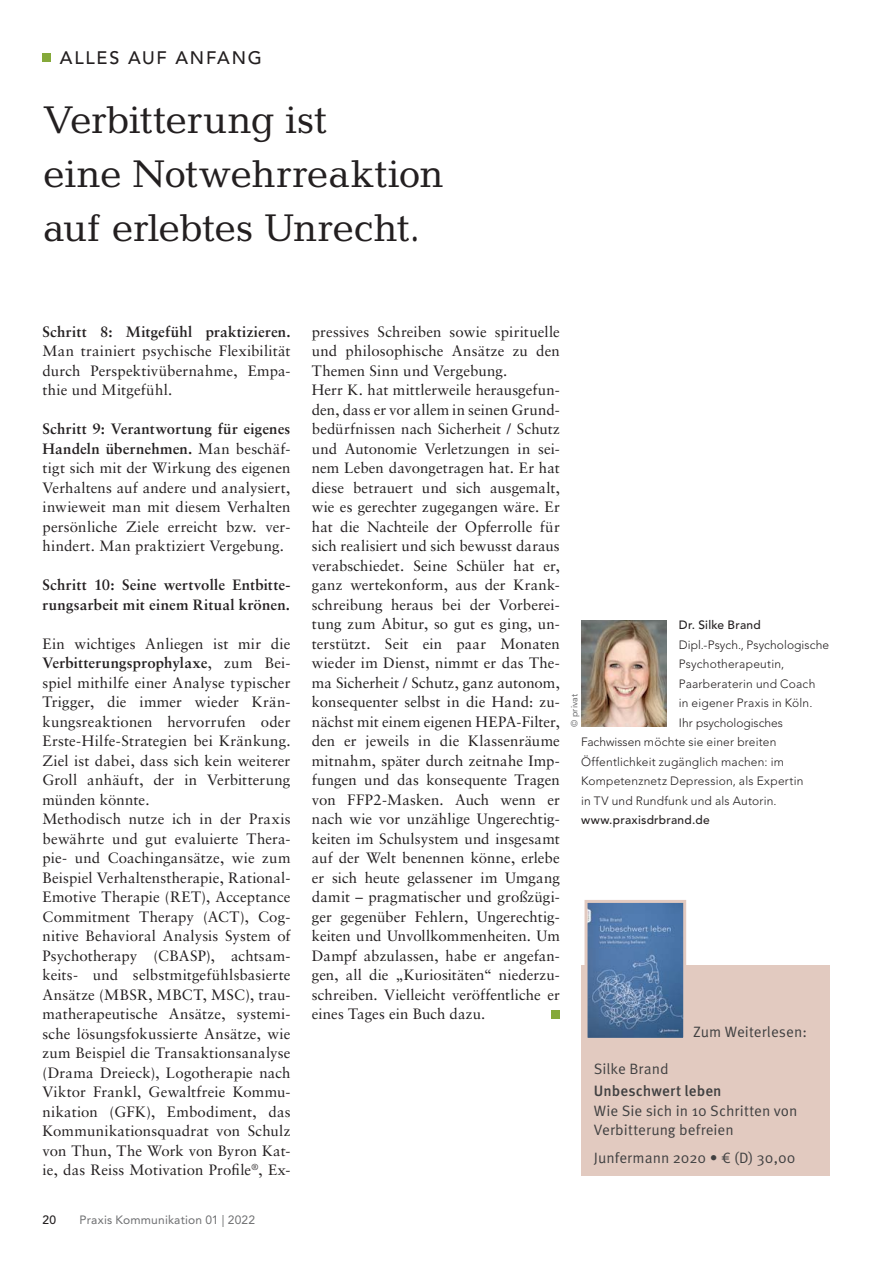
<style>
.page{position:relative;width:893px;height:1263px;background:#fff}
.page>*{position:absolute;margin:0;border:0;box-sizing:border-box;transform-origin:0 0}
.t1{font:39px/54px "Candida";letter-spacing:-.01em;color:#231f20}
.t2{font:500 18px "Avenir LT Std";letter-spacing:.1em;color:#231f20}
.t3{font:15px/19.5px "Sabon LT Std";letter-spacing:.005em;color:#231f20;text-align:justify}
.t4{font:700 15px/19.5px "Sabon LT Std";letter-spacing:.02em;color:#231f20}
.t5{font:15px/19.5px "Meta Pro";color:#404041}
.t6{font:500 15px "Meta Pro";letter-spacing:.005em;color:#404041}
.t7{font:300 12px "Avenir LT Std";letter-spacing:.015em;color:#231f20}
.t8{font:500 12px "Avenir LT Std";letter-spacing:.02em;color:#231f20}
.t9{font:12px "Avenir LT Std";letter-spacing:.015em;color:#6d6e70}
.t10{font:9px "Avenir LT Std";letter-spacing:.015em;color:#6d6e70}
.s1{font-weight:700}
</style>
<div class="page">
<div style="left:43px;top:53px;width:8px;height:9px;background:#85a93a"></div>
<div style="left:551px;top:1010px;width:9px;height:9px;background:#85a93a"></div>
<img style="left:581px;top:620px;width:85px;height:107px">
<div style="left:581px;top:965px;width:248px;height:211px;background:#e2cac0"></div>
<svg style="left:584px;top:900px;width:103px;height:138px;background:#5f7fa8"></svg>
<p class="t2" style="left:60px;top:49px;width:203px">ALLES AUF ANFANG</p>
<h1 class="t1" style="left:43px;top:96px;width:402px">Verbitterung ist<br>eine Notwehrreaktion auf erlebtes Unrecht.</h1>
<p class="t4" style="left:43px;top:323px;width:250px">Schritt 8: Mitgefühl praktizieren.</p>
<p class="t3" style="left:43px;top:342px;width:250px">Man trainiert psychische Flexibilität durch Perspektivübernahme, Empa&shy;thie und Mitgefühl.</p>
<p class="t3" style="left:43px;top:420px;width:250px"><span class="s1">Schritt 9: Verantwortung für eigenes Handeln übernehmen.</span> Man beschäf&shy;tigt sich mit der Wirkung des eigenen Verhaltens auf andere und analysiert, inwieweit man mit diesem Verhalten persönliche Ziele erreicht bzw. ver&shy;hindert. Man praktiziert Vergebung.</p>
<p class="t4" style="left:43px;top:576px;width:250px">Schritt 10: Seine wertvolle Entbitte&shy;rungsarbeit mit einem Ritual krönen.</p>
<p class="t3" style="left:43px;top:635px;width:250px;text-align:left">Ein wichtiges Anliegen ist mir die <span class="s1">Verbitterungsprophylaxe</span>, zum Bei&shy;spiel mithilfe einer Analyse typischer Trigger, die immer wieder Krän&shy;kungsreaktionen hervorrufen oder Erste-Hilfe-Strategien bei Kränkung.<br>Ziel ist dabei, dass sich kein weiterer Groll anhäuft, der in Verbitterung münden könnte.<br>Methodisch nutze ich in der Praxis bewährte und gut evaluierte Thera&shy;pie- und Coachingansätze, wie zum Beispiel Verhaltenstherapie, Rational-Emotive Therapie (RET), Acceptance Commitment Therapy (ACT), Cog&shy;nitive Behavioral Analysis System of Psychotherapy (CBASP), achtsam&shy;keits- und selbstmitgefühlsbasierte Ansätze (MBSR, MBCT, MSC), trau&shy;matherapeutische Ansätze, systemi&shy;sche lösungsfokussierte Ansätze, wie zum Beispiel die Transaktionsanalyse (Drama Dreieck), Logotherapie nach Viktor Frankl, Gewaltfreie Kommu&shy;nikation (GFK), Embodiment, das Kommunikationsquadrat von Schulz von Thun, The Work von Byron Kat&shy;ie, das Reiss Motivation Profile<sup>®</sup>, Ex-</p>
<p class="t8" style="left:43px;top:1213px;width:15px">20</p>
<p class="t9" style="left:80px;top:1213px;width:177px">Praxis Kommunikation 01 | 2022</p>
<p class="t3" style="left:312px;top:323px;width:250px;text-align:left">pressives Schreiben sowie spirituelle und philosophische Ansätze zu den Themen Sinn und Vergebung.<br>Herr K. hat mittlerweile herausgefun&shy;den, dass er vor allem in seinen Grund&shy;bedürfnissen nach Sicherheit / Schutz und Autonomie Verletzungen in sei&shy;nem Leben davongetragen hat. Er hat diese betrauert und sich ausgemalt, wie es gerechter zugegangen wäre. Er hat die Nachteile der Opferrolle für sich realisiert und sich bewusst daraus verabschiedet. Seine Schüler hat er, ganz wertekonform, aus der Krank&shy;schreibung heraus bei der Vorberei&shy;tung zum Abitur, so gut es ging, un&shy;terstützt. Seit ein paar Monaten wieder im Dienst, nimmt er das The&shy;ma Sicherheit / Schutz, ganz autonom, konsequenter selbst in die Hand: zu&shy;nächst mit einem eigenen HEPA- Filter, den er jeweils in die Klassenräume mitnahm, später durch zeitnahe Imp&shy;fungen und das konsequente Tragen von FFP2-Masken. Auch wenn er nach wie vor unzählige Ungerechtig&shy;keiten im Schulsystem und insgesamt auf der Welt benennen könne, erlebe er sich heute gelassener im Umgang damit – pragmatischer und großzügi&shy;ger gegenüber Fehlern, Ungerechtig&shy;keiten und Unvollkommenheiten. Um Dampf abzulassen, habe er angefan&shy;gen, all die „Kuriositäten“ niederzu&shy;schreiben. Vielleicht veröffentliche er eines Tages ein Buch dazu.</p>
<p class="t8" style="left:679px;top:619px;width:84px">Dr. Silke Brand</p>
<p class="t7" style="left:679px;top:639px;width:152px">Dipl.-Psych., Psychologische</p>
<p class="t7" style="left:679px;top:658px;width:107px">Psychotherapeutin,</p>
<p class="t7" style="left:679px;top:678px;width:138px">Paarberaterin und Coach</p>
<p class="t7" style="left:679px;top:697px;width:135px">in eigener Praxis in Köln.</p>
<p class="t7" style="left:679px;top:717px;width:106px">Ihr psychologisches</p>
<p class="t7" style="left:581px;top:736px;width:197px">Fachwissen möchte sie einer breiten</p>
<p class="t7" style="left:581px;top:756px;width:204px">Öffentlichkeit zugänglich machen: im</p>
<p class="t7" style="left:581px;top:775px;width:224px">Kompetenznetz Depression, als Expertin</p>
<p class="t7" style="left:581px;top:795px;width:197px">in TV und Rundfunk und als Autorin.</p>
<p class="t8" style="left:581px;top:814px;width:130px">www.praxisdrbrand.de</p>
<p class="t10" style="left:570px;top:727px;width:35px;rotate:-90deg">© privat</p>
<p class="t5" style="left:693px;top:1024px;width:115px">Zum Weiterlesen:</p>
<p class="t5" style="left:594px;top:1061px;width:76px">Silke Brand</p>
<p class="t6" style="left:594px;top:1082px;width:129px">Unbeschwert leben</p>
<p class="t5" style="left:594px;top:1102px;width:205px">Wie Sie sich in 10 Schritten von<br>Verbitterung befreien</p>
<p class="t5" style="left:594px;top:1150px;width:203px">Junfermann 2020 • € (D) 30,00</p>
</div>
